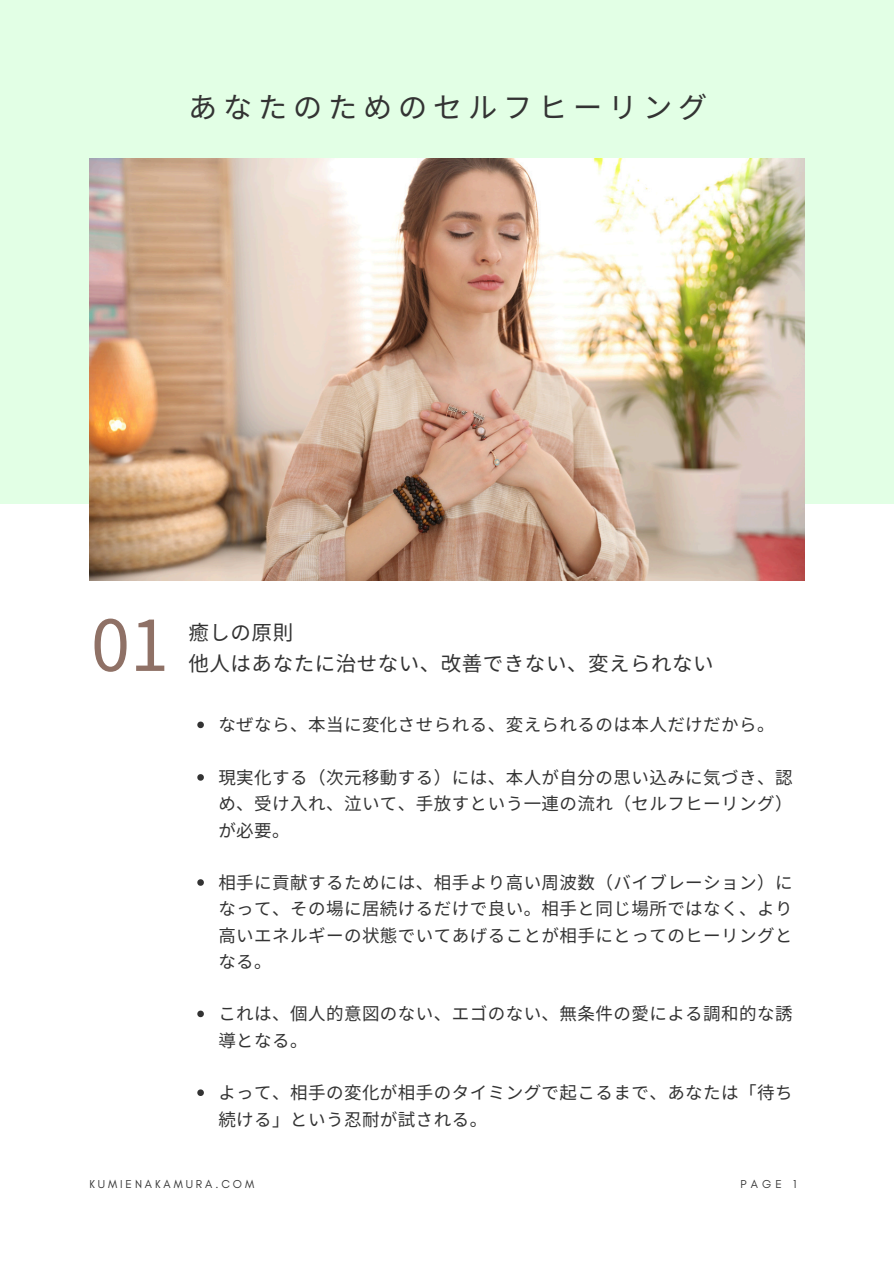
<style>
.page{position:relative;width:894px;height:1264px;background:#fff}
.page>*{position:absolute;margin:0;border:0;box-sizing:border-box;transform-origin:0 0}
.t1{font:70.05px "Noto Sans JP";color:#8f7166}
.t2{font:29.1px "Noto Sans JP";letter-spacing:.2em;color:#333}
.t3{font:20.55px/30.3px "Noto Sans JP";letter-spacing:.025em;color:#333}
.t4{font:17.55px/26.2px "Noto Sans JP";letter-spacing:.025em;color:#333;text-align:justify}
.t5{font:11.7px "Glacial Indifference";letter-spacing:.25em;color:#333}
</style>
<div class="page">
<div style="left:0;top:0;width:893px;height:503px;background:#e2ffe5"></div>
<img style="left:89px;top:158px;width:715px;height:422px">
<svg style="left:197px;top:721px;width:7px;height:7px"></svg>
<svg style="left:197px;top:774px;width:7px;height:6px"></svg>
<svg style="left:197px;top:879px;width:7px;height:6px"></svg>
<svg style="left:197px;top:1010px;width:7px;height:7px"></svg>
<svg style="left:197px;top:1089px;width:7px;height:6px"></svg>
<h2 class="t2" style="left:188px;top:84px;width:520px">あなたのためのセルフヒーリング</h2>
<p class="t1" style="left:91px;top:589px;width:79px">01</p>
<p class="t3" style="left:188px;top:616px;width:526px">癒しの原則<br>他人はあなたに治せない、改善できない、変えられない</p>
<p class="t4" style="left:218px;top:711px;width:557px">なぜなら、本当に変化させられる、変えられるのは本人だけだから。</p>
<p class="t4" style="left:218px;top:763px;width:575px">現実化する（次元移動する）には、本人が自分の思い込みに気づき、認め、受け入れ、泣いて、手放すという一連の流れ（セルフヒーリング）が必要。</p>
<p class="t4" style="left:218px;top:868px;width:575px">相手に貢献するためには、相手より高い周波数（バイブレーション）になって、その場に居続けるだけで良い。相手と同じ場所ではなく、より高いエネルギーの状態でいてあげることが相手にとってのヒーリングとなる。</p>
<p class="t4" style="left:218px;top:999px;width:575px">これは、個人的意図のない、エゴのない、無条件の愛による調和的な誘導となる。</p>
<p class="t4" style="left:218px;top:1078px;width:575px">よって、相手の変化が相手のタイミングで起こるまで、あなたは「待ち続ける」という忍耐が試される。</p>
<p class="t5" style="left:89px;top:1176px;width:166px">KUMIENAKAMURA.COM</p>
<h1 class="t5" style="left:740px;top:1176px;width:58px">PAGE 1</h1>
</div>
